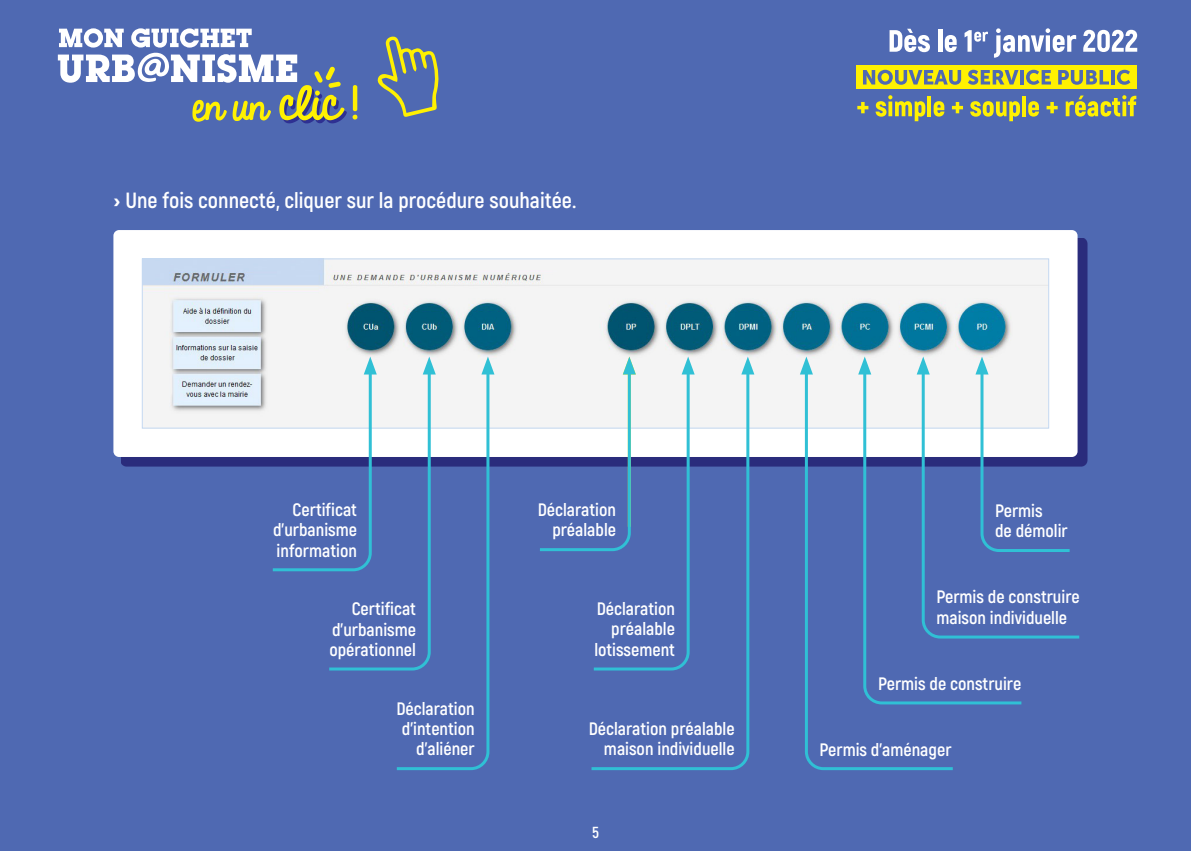
<style>
.page{position:relative;width:1191px;height:851px;background:#fff}
.page>*{position:absolute;margin:0;border:0;box-sizing:border-box;transform-origin:0 0}
.t1{font:700 22px "Akrobat";color:#fff}
.t2{font:700 18px/20.4px "Akrobat";color:#fff;text-align:right}
.t3{font:700 16px "Akrobat";color:#fff}
.s1{font-weight:900}
</style>
<div class="page">
<div style="left:0;top:0;width:1191px;height:850px;background:#4f69b2"></div>
<svg style="left:377px;top:36px;width:62px;height:81px"></svg>
<svg style="left:58px;top:28px;width:299px;height:96px"></svg>
<div style="left:856px;top:65px;width:280px;height:24px;background:#fff101"></div>
<svg style="left:863px;top:70px;width:98px;height:15px"></svg>
<svg style="left:968px;top:70px;width:50px;height:15px"></svg>
<hr style="left:1020px;top:70px;width:3px;height:14px;background:#4f69b2">
<svg style="left:1026px;top:70px;width:25px;height:15px"></svg>
<svg style="left:1058px;top:70px;width:51px;height:15px"></svg>
<hr style="left:1111px;top:70px;width:3px;height:14px;background:#4f69b2">
<svg style="left:1116px;top:70px;width:14px;height:15px"></svg>
<svg style="left:857px;top:102px;width:11px;height:11px"></svg>
<svg style="left:875px;top:95px;width:50px;height:26px"></svg>
<hr style="left:927px;top:96px;width:4px;height:20px;background:#fff101">
<svg style="left:933px;top:101px;width:11px;height:16px"></svg>
<svg style="left:952px;top:102px;width:11px;height:11px"></svg>
<svg style="left:970px;top:101px;width:50px;height:20px"></svg>
<hr style="left:1022px;top:96px;width:4px;height:20px;background:#fff101">
<svg style="left:1028px;top:101px;width:11px;height:16px"></svg>
<svg style="left:1046px;top:102px;width:11px;height:11px"></svg>
<svg style="left:1065px;top:95px;width:71px;height:22px"></svg>
<svg style="left:889px;top:29px;width:41px;height:23px"></svg>
<hr style="left:938px;top:29px;width:4px;height:23px;background:#fff">
<svg style="left:944px;top:35px;width:12px;height:17px"></svg>
<svg style="left:964px;top:30px;width:24px;height:22px"></svg>
<svg style="left:994px;top:28px;width:82px;height:30px"></svg>
<svg style="left:1083px;top:30px;width:54px;height:22px"></svg>
<div style="left:113px;top:230px;width:964px;height:227px;background:#fff;border-radius:6px"></div>
<img style="left:144px;top:260px;width:903px;height:166px">
<svg style="left:537px;top:356px;width:157px;height:196px"></svg>
<svg style="left:1024px;top:366px;width:58px;height:273px"></svg>
<svg style="left:916px;top:356px;width:13px;height:10px"></svg>
<svg style="left:270px;top:356px;width:224px;height:415px"></svg>
<svg style="left:588px;top:366px;width:163px;height:405px"></svg>
<svg style="left:741px;top:356px;width:13px;height:18px"></svg>
<svg style="left:955px;top:366px;width:69px;height:339px"></svg>
<svg style="left:858px;top:356px;width:13px;height:10px"></svg>
<svg style="left:803px;top:366px;width:152px;height:405px"></svg>
<svg style="left:800px;top:356px;width:13px;height:18px"></svg>
<svg style="left:975px;top:356px;width:97px;height:197px"></svg>
<p class="t1" style="left:113px;top:186px;width:464px"><span class="s1">›</span> Une fois connecté, cliquer sur la procédure souhaitée.</p>
<p class="t2" style="left:273px;top:499px;width:85px;text-align:justify;text-indent:20px">Certificat d’urbanisme information</p>
<p class="t2" style="left:329px;top:598px;width:88px;text-align:justify;text-indent:22px">Certificat d’urbanisme opérationnel</p>
<p class="t2" style="left:396px;top:697px;width:80px">Déclaration d’intention d’aliéner</p>
<p class="t2" style="left:538px;top:499px;width:80px">Déclaration préalable</p>
<p class="t2" style="left:594px;top:598px;width:82px">Déclaration préalable lotissement</p>
<p class="t2" style="left:589px;top:718px;width:147px">Déclaration préalable maison individuelle</p>
<p class="t3" style="left:592px;top:821px;width:8px">5</p>
<p class="t2" style="left:995px;top:500px;width:74px;text-align:left">Permis<br>de démolir</p>
<p class="t2" style="left:936px;top:586px;width:145px;text-align:left">Permis de construire maison individuelle</p>
<p class="t2" style="left:878px;top:673px;width:145px">Permis de construire</p>
<p class="t2" style="left:819px;top:739px;width:134px">Permis d’aménager</p>
</div>
